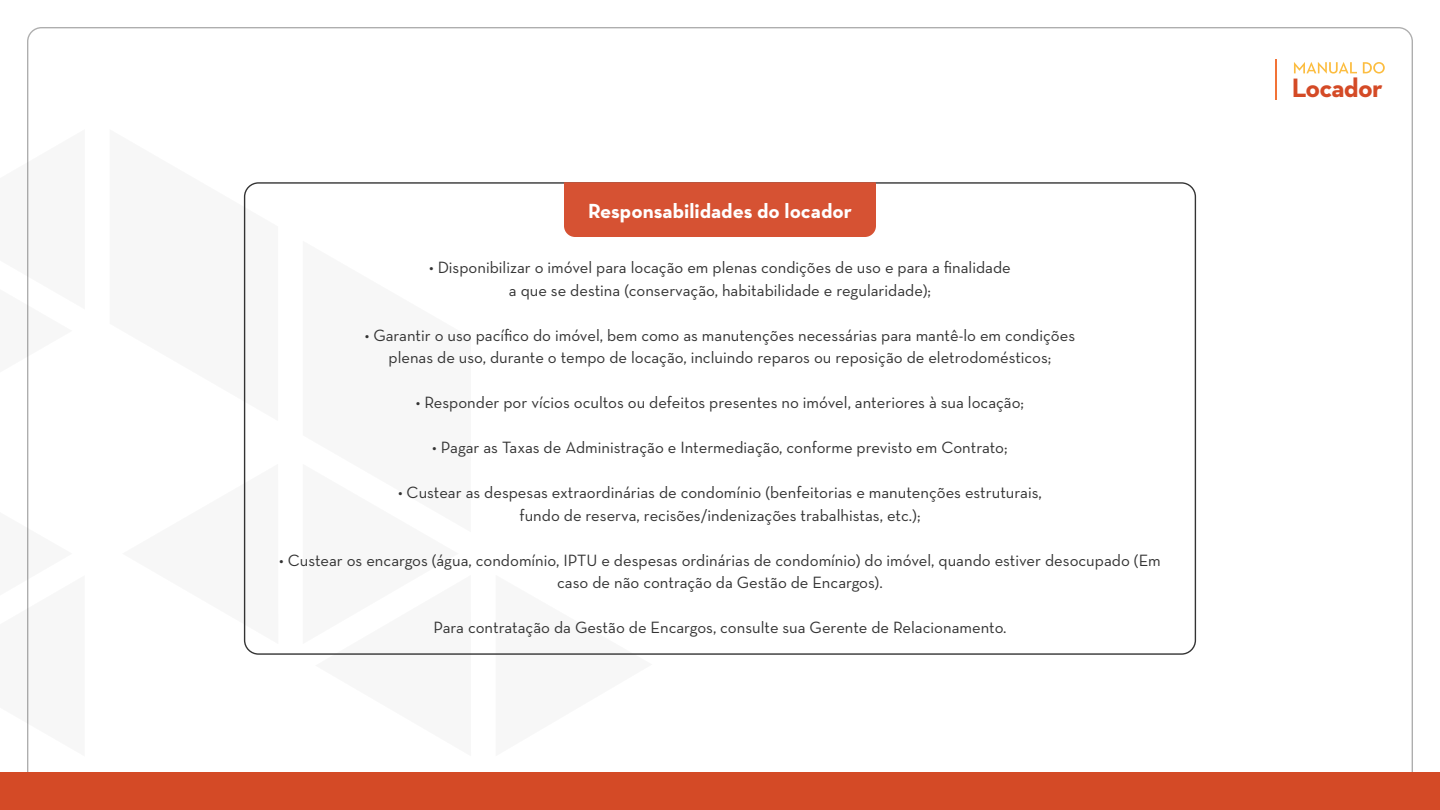
<style>
.page{position:relative;width:1440px;height:810px;background:#fff}
.page>*{position:absolute;margin:0;border:0;box-sizing:border-box;transform-origin:0 0}
.t1{font:700 27.08px "Neutraface 2 Text";letter-spacing:-.03em;color:#d44a26}
.t2{font:700 20.77px "Neutra Text";color:#fff}
.t3{font:16.65px/22.5px "Neutra Text";color:#333;text-align:center}
</style>
<div class="page">
<svg style="left:243px;top:183px;width:12px;height:238px"></svg>
<svg style="left:243px;top:464px;width:1px;height:177px"></svg>
<div style="left:564px;top:182px;width:312px;height:55px;background:#d65233"></div>
<hr style="left:1276px;top:59px;width:1px;height:41px;background:#f27336">
<svg style="left:1294px;top:62px;width:91px;height:12px"></svg>
<div style="left:0;top:773px;width:1440px;height:37px;background:#d44a26"></div>
<p class="t2" style="left:588px;top:198px;width:265px">Responsabilidades do locador</p>
<p class="t3" style="left:429px;top:256px;width:583px">• Disponibilizar o imóvel para locação em plenas condições de uso e para a finalidade a que se destina (conservação, habitabilidade e regularidade);</p>
<p class="t3" style="left:365px;top:323px;width:712px">• Garantir o uso pacífico do imóvel, bem como as manutenções necessárias para mantê-lo em condições plenas de uso, durante o tempo de locação, incluindo reparos ou reposição de eletrodomésticos;</p>
<p class="t3" style="left:416px;top:391px;width:610px">• Responder por vícios ocultos ou defeitos presentes no imóvel, anteriores à sua locação;</p>
<p class="t3" style="left:432px;top:436px;width:577px">• Pagar as Taxas de Administração e Intermediação, conforme previsto em Contrato;</p>
<p class="t3" style="left:398px;top:481px;width:645px">• Custear as despesas extraordinárias de condomínio (benfeitorias e manutenções estruturais, fundo de reserva, recisões/indenizações trabalhistas, etc.);</p>
<p class="t3" style="left:279px;top:548px;width:883px">• Custear os encargos (água, condomínio, IPTU e despesas ordinárias de condomínio) do imóvel, quando estiver desocupado (Em caso de não contração da Gestão de Encargos).</p>
<p class="t3" style="left:433px;top:616px;width:575px">Para contratação da Gestão de Encargos, consulte sua Gerente de Relacionamento.</p>
<h1 class="t1" style="left:1292px;top:70px;width:92px">Locador</h1>
</div>
